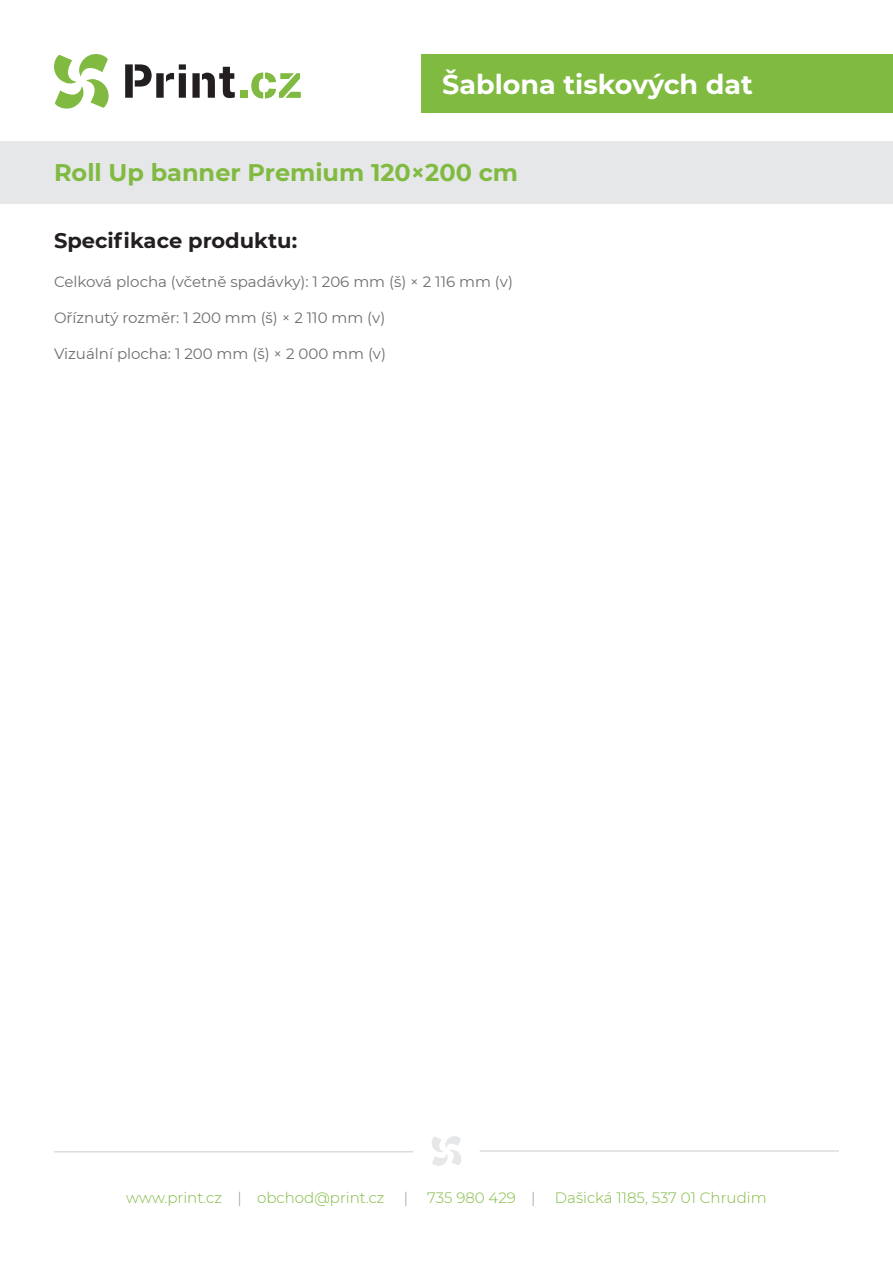
<style>
.page{position:relative;width:893px;height:1263px;background:#fff}
.page>*{position:absolute;margin:0;border:0;box-sizing:border-box;transform-origin:0 0}
.t1{font:700 27px "Montserrat";color:#fff}
.t2{font:700 24px "Montserrat";color:#80ba41}
.t3{font:700 21px "Montserrat";color:#231f20}
.t4{font:15px "Montserrat";color:#6c6d70}
.t5{font:300 15px "Montserrat";color:#80ba41}
.t6{font:300 15px "Montserrat";color:#939598}
.s1{color:#939598}
</style>
<div class="page">
<svg style="left:432px;top:1136px;width:29px;height:30px"></svg>
<div style="left:0;top:141px;width:893px;height:63px;background:#e6e7e9"></div>
<svg style="left:125px;top:64px;width:61px;height:34px"></svg>
<svg style="left:192px;top:67px;width:43px;height:31px"></svg>
<svg style="left:54px;top:54px;width:55px;height:55px"></svg>
<div style="left:240px;top:91px;width:7px;height:7px;background:#80ba41"></div>
<svg style="left:251px;top:72px;width:50px;height:27px"></svg>
<div style="left:421px;top:54px;width:472px;height:59px;background:#80ba41"></div>
<hr style="left:54px;top:1151px;width:359px;height:1px;background:#dcdddf">
<hr style="left:480px;top:1150px;width:359px;height:2px;background:#dcdddf">
<p class="t1" style="left:442px;top:65px;width:312px">Šablona tiskových dat</p>
<p class="t2" style="left:54px;top:155px;width:466px">Roll Up banner Premium 120×200 cm</p>
<p class="t3" style="left:54px;top:226px;width:245px">Specifikace produktu:</p>
<p class="t4" style="left:54px;top:271px;width:460px">Celková plocha (včetně spadávky): 1 206 mm (š) × 2 116 mm (v)</p>
<p class="t4" style="left:54px;top:307px;width:333px">Oříznutý rozměr: 1 200 mm (š) × 2 110 mm (v)</p>
<p class="t4" style="left:54px;top:343px;width:334px">Vizuální plocha: 1 200 mm (š) × 2 000 mm (v)</p>
<p class="t5" style="left:126px;top:1188px;width:260px">www.print.cz <span class="s1">|</span> obchod@print.cz</p>
<p class="t6" style="left:404px;top:1188px;width:6px">|</p>
<p class="t5" style="left:427px;top:1188px;width:110px">735 980 429 <span class="s1">|</span></p>
<p class="t5" style="left:555px;top:1188px;width:213px">Dašická 1185, 537 01 Chrudim</p>
</div>
